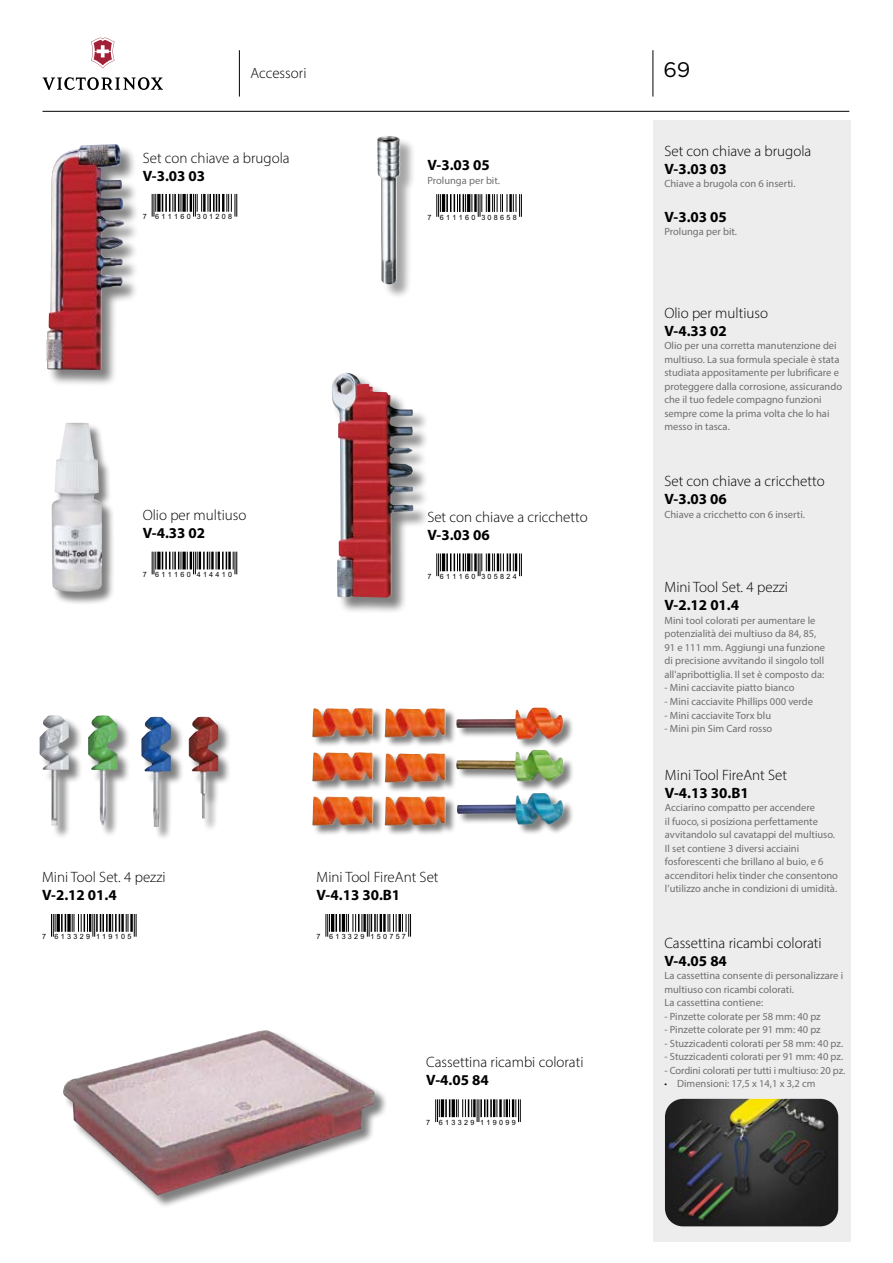
<style>
.page{position:relative;width:893px;height:1263px;background:#fff}
.page>*{position:absolute;margin:0;border:0;box-sizing:border-box;transform-origin:0 0}
.t1{font:21px "Gotham";color:#000}
.t2{font:300 15px "Myriad Pro";color:#000}
.t3{font:700 15px "Myriad Pro";color:#000}
.t4{font:10.5px/13.5px "Myriad Pro";color:#706f6f}
.t5{font:7.2px "Arial";letter-spacing:.32em;color:#000}
.s1{font-weight:300;font-stretch:condensed;color:#000}
</style>
<div class="page">
<hr style="left:43px;top:111px;width:806px;height:1px;background:#000">
<hr style="left:653px;top:50px;width:1px;height:47px;background:#000">
<div style="left:653px;top:120px;width:197px;height:1122px;background:#ededed"></div>
<svg style="left:43px;top:77px;width:120px;height:13px"></svg>
<svg style="left:91px;top:38px;width:23px;height:30px"></svg>
<svg style="left:436px;top:553px;width:30px;height:23px"></svg>
<hr style="left:467px;top:553px;width:3px;height:18px;background:#000">
<svg style="left:472px;top:553px;width:50px;height:23px"></svg>
<svg style="left:152px;top:552px;width:4px;height:22px"></svg>
<svg style="left:157px;top:552px;width:4px;height:17px"></svg>
<svg style="left:162px;top:552px;width:48px;height:22px"></svg>
<hr style="left:211px;top:552px;width:3px;height:17px;background:#000">
<svg style="left:216px;top:552px;width:11px;height:17px"></svg>
<hr style="left:228px;top:552px;width:3px;height:17px;background:#000">
<svg style="left:233px;top:552px;width:4px;height:22px"></svg>
<svg style="left:51px;top:914px;width:15px;height:23px"></svg>
<svg style="left:67px;top:914px;width:4px;height:18px"></svg>
<svg style="left:72px;top:914px;width:48px;height:23px"></svg>
<hr style="left:121px;top:914px;width:3px;height:18px;background:#000">
<svg style="left:126px;top:914px;width:11px;height:23px"></svg>
<svg style="left:326px;top:914px;width:56px;height:23px"></svg>
<hr style="left:383px;top:914px;width:3px;height:18px;background:#000">
<svg style="left:388px;top:914px;width:23px;height:23px"></svg>
<svg style="left:435px;top:1099px;width:15px;height:23px"></svg>
<hr style="left:452px;top:1099px;width:3px;height:18px;background:#000">
<svg style="left:456px;top:1099px;width:42px;height:23px"></svg>
<hr style="left:499px;top:1099px;width:3px;height:18px;background:#000">
<svg style="left:504px;top:1099px;width:17px;height:23px"></svg>
<svg style="left:152px;top:194px;width:4px;height:23px"></svg>
<svg style="left:157px;top:194px;width:4px;height:18px"></svg>
<svg style="left:162px;top:194px;width:40px;height:23px"></svg>
<hr style="left:203px;top:194px;width:3px;height:18px;background:#000">
<svg style="left:208px;top:194px;width:29px;height:23px"></svg>
<svg style="left:436px;top:194px;width:30px;height:23px"></svg>
<hr style="left:467px;top:194px;width:3px;height:18px;background:#000">
<svg style="left:472px;top:194px;width:50px;height:23px"></svg>
<hr style="left:239px;top:50px;width:1px;height:47px;background:#000">
<img style="left:665px;top:1099px;width:173px;height:127px">
<div style="left:64px;top:1031px;width:325px;height:177px;background:#000;opacity:.5"></div>
<img style="left:63px;top:1030px;width:314px;height:165px">
<div style="left:52px;top:423px;width:64px;height:183px;background:#000;opacity:.5"></div>
<img style="left:51px;top:423px;width:51px;height:169px">
<div style="left:89px;top:716px;width:42px;height:122px;background:#000;opacity:.5"></div>
<img style="left:88px;top:715px;width:30px;height:110px">
<div style="left:40px;top:716px;width:43px;height:123px;background:#000;opacity:.5"></div>
<img style="left:39px;top:715px;width:30px;height:110px">
<div style="left:142px;top:717px;width:43px;height:123px;background:#000;opacity:.5"></div>
<img style="left:141px;top:717px;width:30px;height:110px">
<div style="left:189px;top:717px;width:43px;height:115px;background:#000;opacity:.5"></div>
<img style="left:189px;top:717px;width:29px;height:101px">
<div style="left:47px;top:145px;width:93px;height:242px;background:#000;opacity:.5"></div>
<img style="left:47px;top:144px;width:77px;height:226px">
<div style="left:332px;top:373px;width:98px;height:241px;background:#000;opacity:.5"></div>
<img style="left:332px;top:373px;width:82px;height:225px">
<div style="left:312px;top:708px;width:262px;height:129px;background:#000;opacity:.5"></div>
<img style="left:312px;top:707px;width:251px;height:33px">
<div style="left:379px;top:137px;width:37px;height:163px;background:#000;opacity:.35"></div>
<img style="left:377px;top:136px;width:24px;height:148px">
<h2 class="t2" style="left:250px;top:64px;width:58px">Accessori</h2>
<h2 class="t2" style="left:143px;top:149px;width:148px">Set con chiave a brugola</h2>
<h2 class="t3" style="left:143px;top:166px;width:64px">V-3.03 03</h2>
<h2 class="t3" style="left:427px;top:155px;width:64px">V-3.03 05</h2>
<p class="t4" style="left:427px;top:173px;width:74px">Prolunga per bit.</p>
<p class="t5" style="left:143px;top:212px;width:91px">7 611160 301208</p>
<p class="t5" style="left:427px;top:212px;width:91px">7 611160 308658</p>
<h2 class="t2" style="left:143px;top:506px;width:105px">Olio per multiuso</h2>
<h2 class="t3" style="left:143px;top:523px;width:64px">V-4.33 02</h2>
<h2 class="t2" style="left:427px;top:508px;width:162px">Set con chiave a cricchetto</h2>
<h2 class="t3" style="left:427px;top:525px;width:64px">V-3.03 06</h2>
<p class="t5" style="left:143px;top:569px;width:91px">7 611160 414410</p>
<p class="t5" style="left:427px;top:571px;width:91px">7 611160 305824</p>
<h2 class="t2" style="left:42px;top:868px;width:125px">Mini Tool Set. 4 pezzi</h2>
<h2 class="t3" style="left:42px;top:885px;width:76px">V-2.12 01.4</h2>
<h2 class="t2" style="left:316px;top:868px;width:124px">Mini Tool FireAnt Set</h2>
<h2 class="t3" style="left:316px;top:885px;width:85px">V-4.13 30.B1</h2>
<p class="t5" style="left:42px;top:932px;width:91px">7 613329 119105</p>
<p class="t5" style="left:316px;top:932px;width:91px">7 613329 150757</p>
<h2 class="t2" style="left:426px;top:1053px;width:159px">Cassettina ricambi colorati</h2>
<h2 class="t3" style="left:426px;top:1070px;width:64px">V-4.05 84</h2>
<p class="t5" style="left:426px;top:1117px;width:91px">7 613329 119099</p>
<h1 class="t1" style="left:663px;top:58px;width:29px">69</h1>
<h2 class="t2" style="left:664px;top:142px;width:148px">Set con chiave a brugola</h2>
<h2 class="t3" style="left:664px;top:159px;width:64px">V-3.03 03</h2>
<p class="t4" style="left:664px;top:177px;width:133px">Chiave a brugola con 6 inserti.</p>
<h2 class="t3" style="left:664px;top:207px;width:64px">V-3.03 05</h2>
<p class="t4" style="left:664px;top:225px;width:74px">Prolunga per bit.</p>
<h2 class="t2" style="left:664px;top:304px;width:105px">Olio per multiuso</h2>
<h2 class="t3" style="left:664px;top:321px;width:64px">V-4.33 02</h2>
<p class="t4" style="left:664px;top:339px;width:179px">Olio per una corretta manutenzione dei multiuso. La sua formula speciale è stata studiata appositamente per lubrificare e proteggere dalla corrosione, assicurando che il tuo fedele compagno funzioni sempre come la prima volta che lo hai messo in tasca.</p>
<h2 class="t2" style="left:664px;top:472px;width:162px">Set con chiave a cricchetto</h2>
<h2 class="t3" style="left:664px;top:489px;width:64px">V-3.03 06</h2>
<p class="t4" style="left:664px;top:507px;width:142px">Chiave a cricchetto con 6 inserti.</p>
<h2 class="t2" style="left:664px;top:578px;width:125px">Mini Tool Set. 4 pezzi</h2>
<h2 class="t3" style="left:664px;top:596px;width:76px">V-2.12 01.4</h2>
<p class="t4" style="left:664px;top:613px;width:162px">Mini tool colorati per aumentare le potenzialità dei multiuso da 84, 85, 91 e 111 mm. Aggiungi una funzione di precisione avvitando il singolo toll all'apribottiglia. Il set è composto da:</p>
<p class="t4" style="left:664px;top:681px;width:131px">- Mini cacciavite piatto bianco</p>
<p class="t4" style="left:664px;top:694px;width:150px">- Mini cacciavite Phillips 000 verde</p>
<p class="t4" style="left:664px;top:708px;width:108px">- Mini cacciavite Torx blu</p>
<p class="t4" style="left:664px;top:721px;width:109px">- Mini pin Sim Card rosso</p>
<h2 class="t2" style="left:665px;top:765px;width:124px">Mini Tool FireAnt Set</h2>
<h2 class="t3" style="left:665px;top:783px;width:85px">V-4.13 30.B1</h2>
<p class="t4" style="left:665px;top:801px;width:175px">Acciarino compatto per accendere<br>il fuoco, si posiziona perfettamente avvitandolo sul cavatappi del multiuso.<br>Il set contiene 3 diversi acciaini fosforescenti che brillano al buio, e 6 accenditori helix tinder che consentono l’utilizzo anche in condizioni di umidità.</p>
<h2 class="t2" style="left:664px;top:934px;width:159px">Cassettina ricambi colorati</h2>
<h2 class="t3" style="left:664px;top:951px;width:64px">V-4.05 84</h2>
<p class="t4" style="left:664px;top:969px;width:180px">La cassettina consente di personalizzare i multiuso con ricambi colorati.<br>La cassettina contiene:</p>
<p class="t4" style="left:664px;top:1009px;width:158px">- Pinzette colorate per 58 mm: 40 pz</p>
<p class="t4" style="left:664px;top:1023px;width:158px">- Pinzette colorate per 91 mm: 40 pz</p>
<p class="t4" style="left:664px;top:1036px;width:180px">- Stuzzicadenti colorati per 58 mm: 40 pz.</p>
<p class="t4" style="left:664px;top:1050px;width:180px">- Stuzzicadenti colorati per 91 mm: 40 pz.</p>
<p class="t4" style="left:664px;top:1063px;width:182px">- Cordini colorati per tutti i multiuso: 20 pz.</p>
<p class="t4" style="left:664px;top:1077px;width:153px"><span class="s1">•</span> Dimensioni: 17,5 x 14,1 x 3,2 cm</p>
</div>
